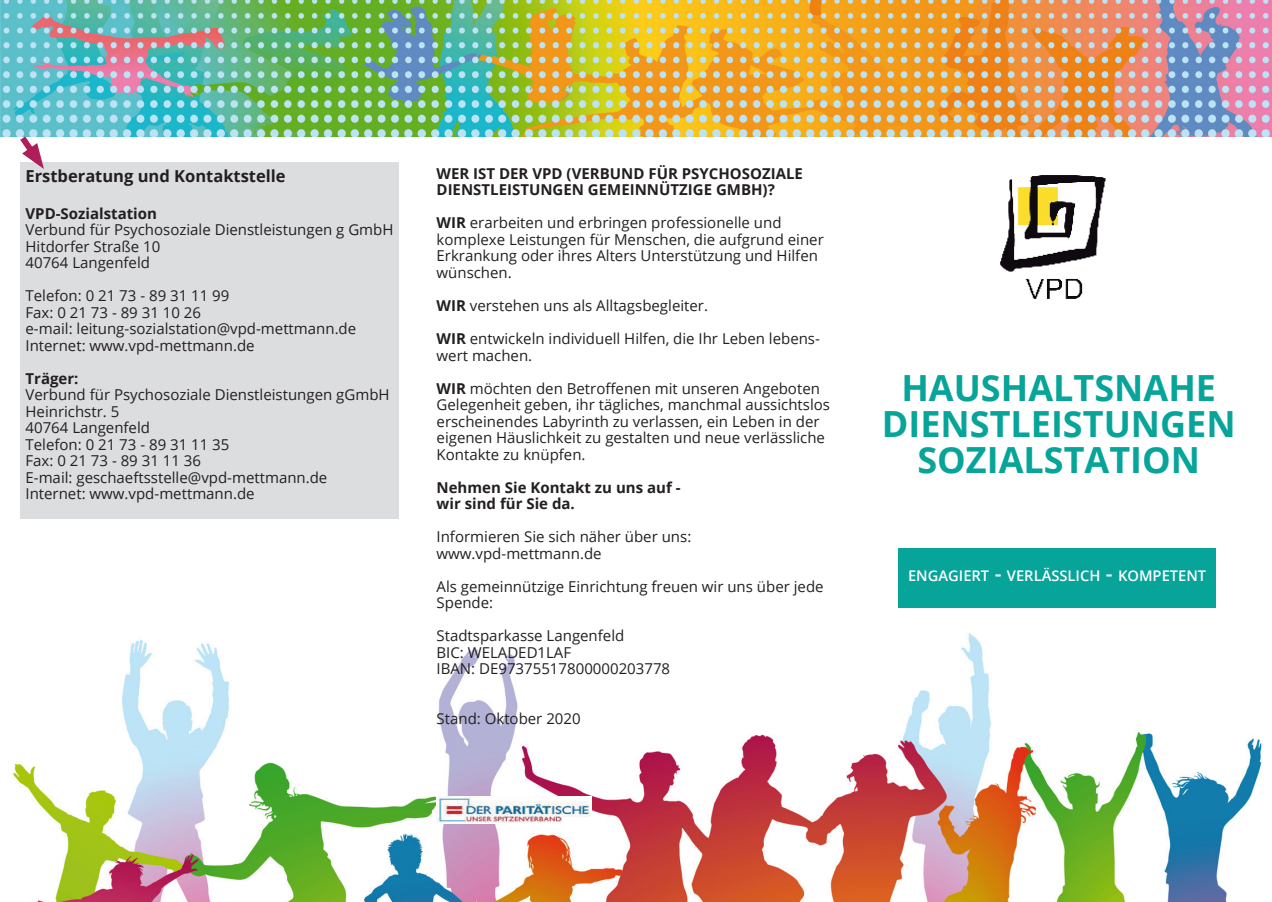
<style>
.page{position:relative;width:1272px;height:902px;background:#fff}
.page>*{position:absolute;margin:0;border:0;box-sizing:border-box;transform-origin:0 0}
.t1{font:700 36px/36px "Open Sans";color:#07a499;text-align:center}
.t2{font:700 16.5px "Open Sans";color:#231f20}
.t3{font:15px/16.5px "Open Sans";color:#231f20}
.t4{font:700 15px/16.5px "Open Sans";color:#231f20}
.t5{font:700 15px/16.5px "Open Sans";color:#231f20}
.t6{font:600 14.7px "Open Sans";color:#fff}
.s1{font-weight:700}
.s2{font-size:21px}
</style>
<div class="page">
<div style="left:20px;top:162px;width:379px;height:356px;background:#dcdddf"></div>
<img style="left:13px;top:607px;width:1249px;height:294px">
<img style="left:1000px;top:175px;width:106px;height:124px">
<img style="left:436px;top:796px;width:156px;height:27px">
<img style="left:0;top:0;width:1271px;height:136px">
<div style="left:898px;top:547px;width:317px;height:60px;background:#07a499"></div>
<svg style="left:14px;top:130px;width:30px;height:39px"></svg>
<p class="t2" style="left:26px;top:164px;width:262px">Erstberatung und Kontaktstelle</p>
<p class="t5" style="left:26px;top:204px;width:133px">VPD-Sozialstation</p>
<p class="t3" style="left:26px;top:221px;width:369px">Verbund für Psychosoziale Dienstleistungen g GmbH<br>Hitdorfer Straße 10</p>
<p class="t3" style="left:26px;top:254px;width:126px">40764 Langenfeld</p>
<p class="t3" style="left:26px;top:287px;width:205px">Telefon: 0 21 73 - 89 31 11 99</p>
<p class="t3" style="left:26px;top:303px;width:177px">Fax: 0 21 73 - 89 31 10 26</p>
<p class="t3" style="left:26px;top:320px;width:332px">e-mail: leitung-sozialstation@vpd-mettmann.de<br>Internet: www.vpd-mettmann.de</p>
<p class="t5" style="left:26px;top:369px;width:54px">Träger:</p>
<p class="t3" style="left:26px;top:386px;width:365px">Verbund für Psychosoziale Dienstleistungen gGmbH<br>Heinrichstr. 5<br>40764 Langenfeld<br>Telefon: 0 21 73 - 89 31 11 35<br>Fax: 0 21 73 - 89 31 11 36<br>E-mail: geschaeftsstelle@vpd-mettmann.de<br>Internet: www.vpd-mettmann.de</p>
<p class="t4" style="left:436px;top:165px;width:368px">WER IST DER VPD (VERBUND FÜR PSYCHOSOZIALE<br>DIENSTLEISTUNGEN GEMEINNÜTZIGE GMBH)?</p>
<p class="t3" style="left:436px;top:214px;width:389px"><span class="s1">WIR</span> erarbeiten und erbringen professionelle und komplexe Leistungen für Menschen, die aufgrund einer Erkrankung oder ihres Alters Unterstützung und Hilfen wünschen.</p>
<p class="t3" style="left:436px;top:297px;width:273px"><span class="s1">WIR</span> verstehen uns als Alltagsbegleiter.</p>
<p class="t3" style="left:436px;top:330px;width:385px"><span class="s1">WIR</span> entwickeln individuell Hilfen, die Ihr Leben lebens&shy;wert machen.</p>
<p class="t3" style="left:436px;top:379px;width:395px"><span class="s1">WIR</span> möchten den Betroffenen mit unseren Angeboten Gelegenheit geben, ihr tägliches, manchmal aussichtslos erscheinendes Labyrinth zu verlassen, ein Leben in der eigenen Häuslichkeit zu gestalten und neue verlässliche Kontakte zu knüpfen.</p>
<p class="t5" style="left:436px;top:478px;width:245px">Nehmen Sie Kontakt zu uns auf - wir sind für Sie da.</p>
<p class="t3" style="left:436px;top:528px;width:256px">Informieren Sie sich näher über uns:</p>
<p class="t3" style="left:436px;top:544px;width:166px">www.vpd-mettmann.de</p>
<p class="t3" style="left:436px;top:577px;width:388px">Als gemeinnützige Einrichtung freuen wir uns über jede<br>Spende:</p>
<p class="t3" style="left:436px;top:627px;width:189px">Stadtsparkasse Langenfeld</p>
<p class="t3" style="left:436px;top:643px;width:136px">BIC: WELADED1LAF</p>
<p class="t3" style="left:436px;top:660px;width:235px">IBAN: DE97375517800000203778</p>
<p class="t3" style="left:436px;top:709px;width:146px">Stand: Oktober 2020</p>
<p class="t1" style="left:881px;top:368px;width:355px">HAUSHALTSNAHE<br>DIENSTLEISTUNGEN<br>SOZIALSTATION</p>
<p class="t6" style="left:908px;top:566px;width:300px">ENGAGIERT <span class="s2">-</span> VERLÄSSLICH <span class="s2">-</span> KOMPETENT</p>
</div>
